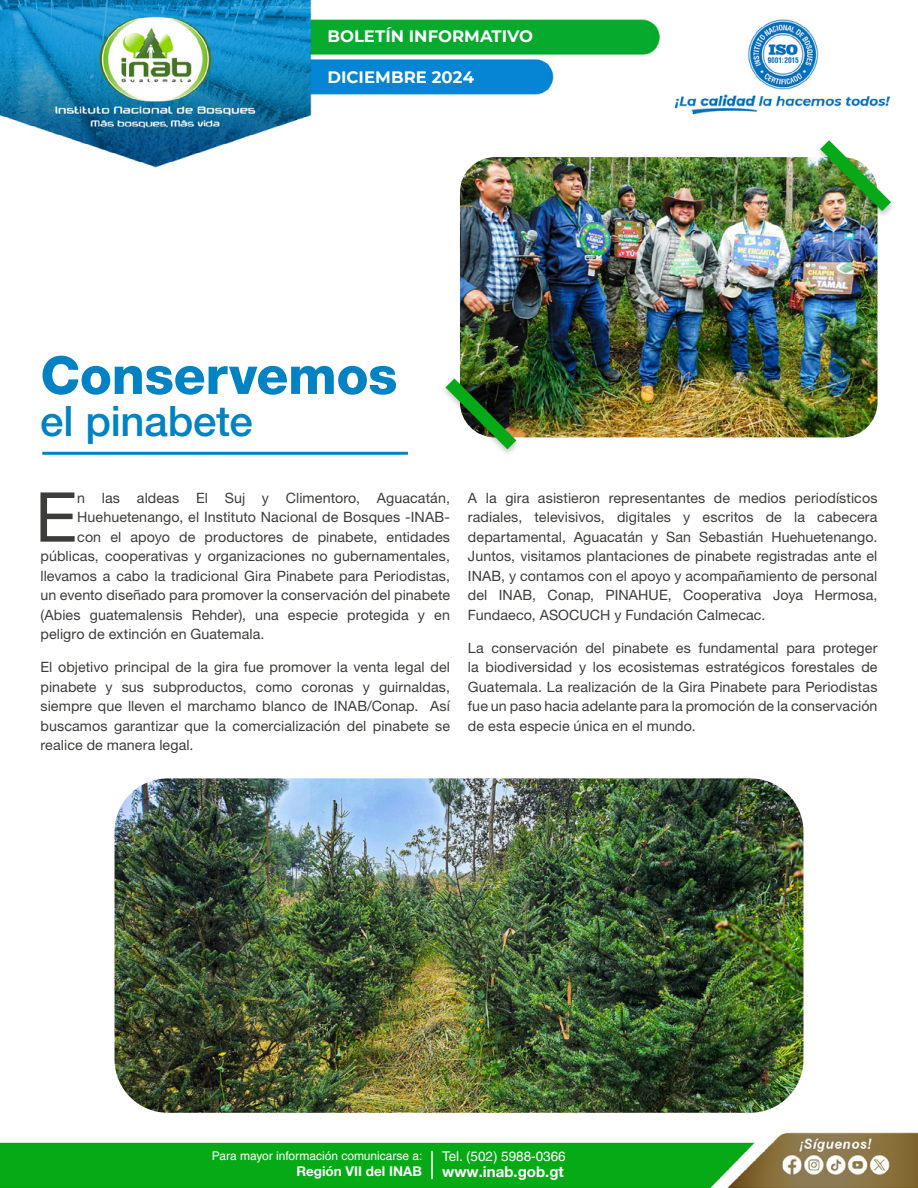
<style>
.page{position:relative;width:918px;height:1188px;background:#fff}
.page>*{position:absolute;margin:0;border:0;box-sizing:border-box;transform-origin:0 0}
.t1{font:68.85px "Helvetica Neue LT Pro";color:#3c3c3b}
.t2{font:800 52.5px "Helvetica Neue LT Pro";letter-spacing:-.005em;color:#0082c3}
.t3{font:500 42px "Helvetica Neue LT Pro";letter-spacing:-.005em;color:#0082c3}
.t4{font:700 16.5px "Montserrat";color:#fff}
.t5{font:700 15px "Helvetica Neue LT Pro";color:#fff}
.t6{font:14.25px/19.5px "Helvetica Neue LT Pro";letter-spacing:.005em;color:#3c3c3b;text-align:justify}
.t7{font:13.5px "Helvetica LT Std";color:#fff}
.t8{font:700 13.5px "Helvetica Neue LT Pro";color:#fff}
.t9{font:12px "Helvetica LT Std";color:#fff}
</style>
<div class="page">
<img style="left:0;top:0;width:918px;height:1188px">
<hr style="left:431px;top:1151px;width:2px;height:28px;background:#fff">
<img style="left:460px;top:157px;width:418px;height:280px">
<div style="left:815px;top:138px;width:81px;height:81px;background:#000;opacity:.25"></div>
<img style="left:820px;top:140px;width:71px;height:71px">
<div style="left:440px;top:376px;width:81px;height:81px;background:#000;opacity:.25"></div>
<svg style="left:446px;top:379px;width:70px;height:70px"></svg>
<img style="left:115px;top:778px;width:688px;height:335px">
<hr style="left:42px;top:452px;width:366px;height:3px;background:#0082c3">
<p class="t4" style="left:327px;top:24px;width:207px">BOLETÍN INFORMATIVO</p>
<p class="t4" style="left:327px;top:66px;width:148px">DICIEMBRE 2024</p>
<h2 class="t2" style="left:40px;top:344px;width:359px">Conservemos</h2>
<h3 class="t3" style="left:40px;top:396px;width:214px">el pinabete</h3>
<h1 class="t1" style="left:35px;top:476px;width:44px">E</h1>
<p class="t6" style="left:77px;top:488px;width:374px">n las aldeas El Suj y Climentoro, Aguacatán,</p>
<p class="t6" style="left:77px;top:507px;width:374px">Huehuetenango, el Instituto Nacional de Bosques -INAB-</p>
<p class="t6" style="left:77px;top:527px;width:374px">con el apoyo de productores de pinabete, entidades</p>
<p class="t6" style="left:40px;top:546px;width:411px">públicas, cooperativas y organizaciones no gubernamentales,</p>
<p class="t6" style="left:40px;top:566px;width:411px">llevamos a cabo la tradicional Gira Pinabete para Periodistas,</p>
<p class="t6" style="left:40px;top:585px;width:411px">un evento diseñado para promover la conservación del pinabete</p>
<p class="t6" style="left:40px;top:605px;width:411px">(Abies guatemalensis Rehder), una especie protegida y en</p>
<p class="t6" style="left:40px;top:624px;width:226px">peligro de extinción en Guatemala.</p>
<p class="t6" style="left:40px;top:657px;width:411px">El objetivo principal de la gira fue promover la venta legal del pinabete y sus subproductos, como coronas y guirnaldas, siempre que lleven el marchamo blanco de INAB/Conap. Así buscamos garantizar que la comercialización del pinabete se realice de manera legal.</p>
<p class="t6" style="left:468px;top:488px;width:411px">A la gira asistieron representantes de medios periodísticos radiales, televisivos, digitales y escritos de la cabecera departamental, Aguacatán y San Sebastián Huehuetenango.<br>Juntos, visitamos plantaciones de pinabete registradas ante el INAB, y contamos con el apoyo y acompañamiento de personal del INAB, Conap, PINAHUE, Cooperativa Joya Hermosa, Fundaeco, ASOCUCH y Fundación Calmecac.</p>
<p class="t6" style="left:468px;top:638px;width:411px">La conservación del pinabete es fundamental para proteger la biodiversidad y los ecosistemas estratégicos forestales de Guatemala. La realización de la Gira Pinabete para Periodistas fue un paso hacia adelante para la promoción de la conservación de esta especie única en el mundo.</p>
<p class="t9" style="left:212px;top:1149px;width:212px">Para mayor información comunicarse a:</p>
<p class="t8" style="left:296px;top:1163px;width:127px">Región VII del INAB</p>
<p class="t7" style="left:442px;top:1148px;width:125px">Tel. (502) 5988-0366</p>
<p class="t5" style="left:442px;top:1163px;width:123px">www.inab.gob.gt</p>
</div>
